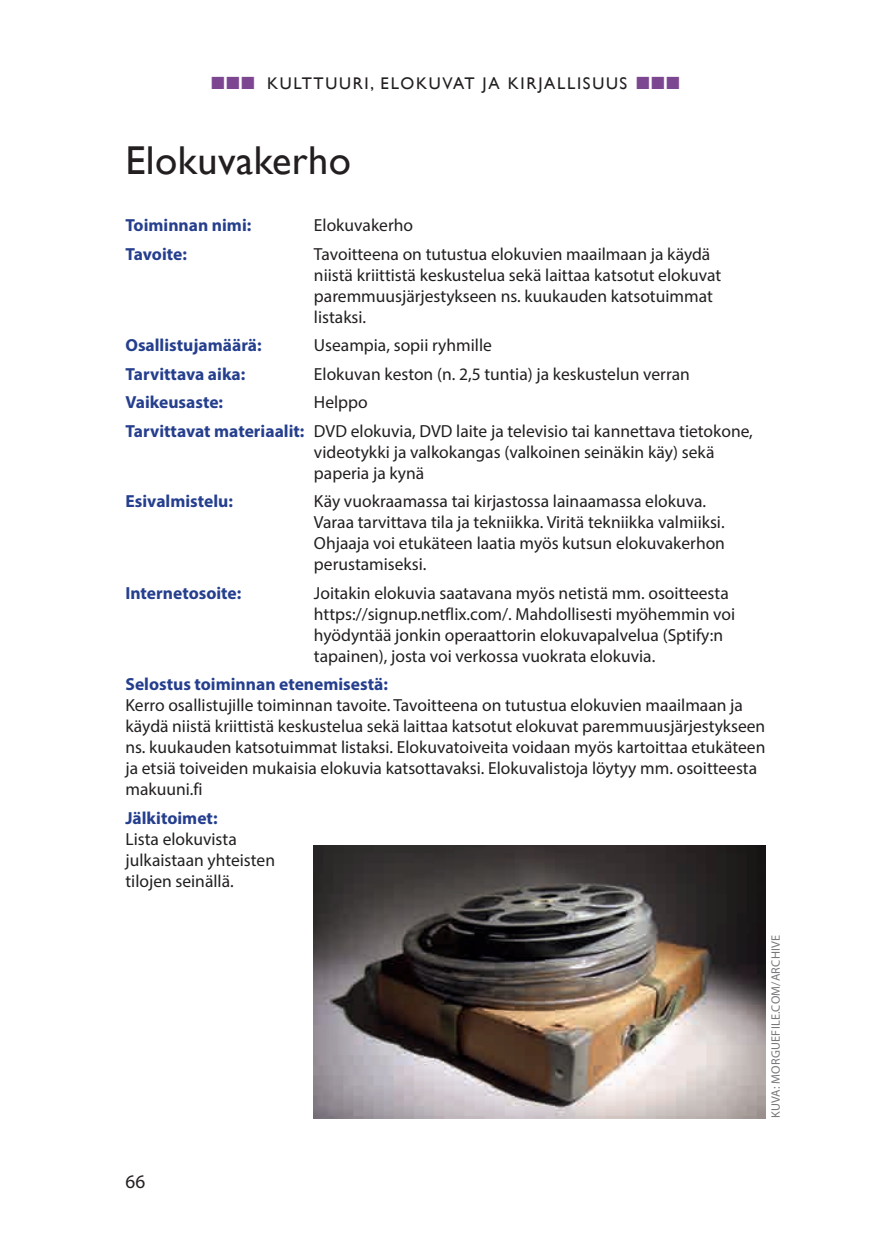
<style>
.page{position:relative;width:876px;height:1244px;background:#fff}
.page>*{position:absolute;margin:0;border:0;box-sizing:border-box;transform-origin:0 0}
.t1{font:40.25px "Gill Sans";letter-spacing:.01em;color:#231f20}
.t2{font:19.25px "Myriad Pro";color:#231f20}
.t3{font:17.5px/21px "Myriad Pro";color:#231f20}
.t4{font:700 17.5px "Myriad Pro";color:#253f8e}
.t5{font:16.8px "Gill Sans";letter-spacing:.1em;color:#231f20}
.t6{font:12.25px "Myriad Pro";letter-spacing:.02em;color:#76787b}
.s1{font-weight:700;color:#253f8e}
</style>
<div class="page">
<img style="left:314px;top:845px;width:451px;height:273px">
<p class="t5" style="left:267px;top:73px;width:126px">KULTTUURI, ELOK</p>
<p class="t5" style="left:429px;top:73px;width:90px">UVAT JA KIR</p>
<p class="t5" style="left:538px;top:73px;width:17px">JALLIS</p>
<p class="t5" style="left:592px;top:73px;width:35px">UUS</p>
<h1 class="t1" style="left:125px;top:137px;width:227px">ELOKUVAKERHO</h1>
<p class="t4" style="left:125px;top:214px;width:127px">Toiminnan nimi:</p>
<p class="t3" style="left:314px;top:215px;width:101px">Elokuvakerho</p>
<p class="t4" style="left:125px;top:242px;width:63px">Tavoite:</p>
<p class="t3" style="left:314px;top:243px;width:409px">Tavoitteena on tutustua elokuvien maailmaan ja käydä niistä kriittistä keskustelua sekä laittaa katsotut elokuvat paremmuusjärjestykseen ns. kuukauden katsotuimmat listaksi.</p>
<p class="t4" style="left:125px;top:334px;width:138px">Osallistujamäärä:</p>
<p class="t3" style="left:314px;top:335px;width:179px">Useampia, sopii ryhmille</p>
<p class="t4" style="left:125px;top:362px;width:121px">Tarvittava aika:</p>
<p class="t3" style="left:314px;top:363px;width:377px">Elokuvan keston (n. 2,5 tuntia) ja keskustelun verran</p>
<p class="t4" style="left:125px;top:391px;width:99px">Vaikeusaste:</p>
<p class="t3" style="left:125px;top:388px;width:629px;line-height:28.3px;text-indent:189px">Helppo<br><span class="s1">Tarvittavat materiaalit:</span> DVD elokuvia, DVD laite ja televisio tai kannettava tietokone,</p>
<p class="t3" style="left:314px;top:441px;width:402px">videotykki ja valkokangas (valkoinen seinäkin käy) sekä paperia ja kynä</p>
<p class="t4" style="left:125px;top:490px;width:109px">Esivalmistelu:</p>
<p class="t3" style="left:314px;top:490px;width:413px">Käy vuokraamassa tai kirjastossa lainaamassa elokuva.<br>Varaa tarvittava tila ja tekniikka. Viritä tekniikka valmiiksi.<br>Ohjaaja voi etukäteen laatia myös kutsun elokuvakerhon perustamiseksi.</p>
<p class="t4" style="left:125px;top:581px;width:117px">Internetosoite:</p>
<p class="t3" style="left:314px;top:582px;width:423px">Joitakin elokuvia saatavana myös netistä mm. osoitteesta https://signup.netflix.com/. Mahdollisesti myöhemmin voi hyödyntää jonkin operaattorin elokuvapalvelua (Sptify:n tapainen), josta voi verkossa vuokrata elokuvia.</p>
<p class="t4" style="left:125px;top:673px;width:264px">Selostus toiminnan etenemisestä:</p>
<p class="t3" style="left:125px;top:694px;width:641px">Kerro osallistujille toiminnan tavoite. Tavoitteena on tutustua elokuvien maailmaan ja käydä niistä kriittistä keskustelua sekä laittaa katsotut elokuvat paremmuusjärjestykseen ns. kuukauden katsotuimmat listaksi. Elokuvatoiveita voidaan myös kartoittaa etukäteen ja etsiä toiveiden mukaisia elokuvia katsottavaksi. Elokuvalistoja löytyy mm. osoitteesta makuuni.fi</p>
<p class="t4" style="left:125px;top:806px;width:94px">Jälkitoimet:</p>
<p class="t3" style="left:125px;top:828px;width:151px">Lista elokuvista julkaistaan yhteisten tilojen seinällä.</p>
<p class="t2" style="left:125px;top:1169px;width:21px">66</p>
<p class="t6" style="left:768px;top:1117px;width:183px;rotate:-90deg">Kuva: morguefile.com/archive</p>
</div>
